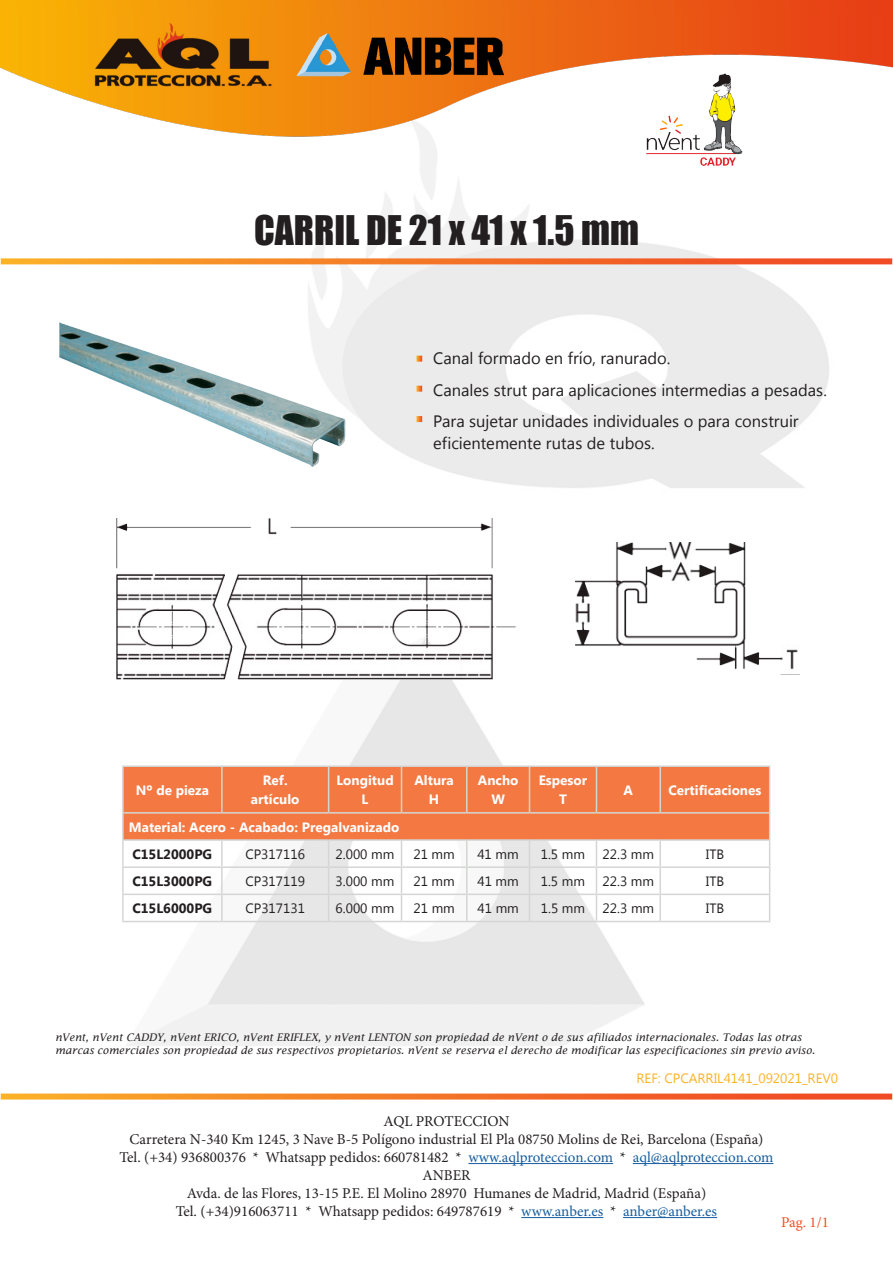
<style>
.page{position:relative;width:893px;height:1263px;background:#fff}
.page>*{position:absolute;margin:0;border:0;box-sizing:border-box;transform-origin:0 0}
.t1{font:37.5px "Impact";color:#231f20}
.t2{font:16.5px/31.5px "Microsoft New Tai Lue";color:#231f20}
.t3{font:15px/18px "Minion Pro";color:#231f20;text-align:center}
.t4{font:15px "Minion Pro";color:#f05126}
.t5{font:13.5px "Microsoft New Tai Lue";color:#231f20}
.t6{font:700 13.5px/19.5px "Microsoft New Tai Lue";color:#fff;text-align:center}
.t7{font:700 13.5px "Microsoft New Tai Lue";color:#231f20}
.t8{font:13.5px "Microsoft New Tai Lue";color:#fcb325}
.t9{font:italic 10.5px/12.6px "Lucida Fax";color:#231f20}
.s1{color:#175d9e}
</style>
<div class="page">
<svg style="left:1px;top:1093px;width:891px;height:6px;background:#f4823a"></svg>
<hr style="left:468px;top:1163px;width:145px;height:1px;background:#175d9e">
<hr style="left:633px;top:1163px;width:140px;height:1px;background:#175d9e">
<hr style="left:521px;top:1217px;width:82px;height:1px;background:#175d9e">
<hr style="left:623px;top:1217px;width:94px;height:1px;background:#175d9e">
<img style="left:0;top:0;width:893px;height:148px">
<svg style="left:1px;top:258px;width:891px;height:6px;background:#f47e34"></svg>
<svg style="left:416px;top:356px;width:6px;height:6px"></svg>
<svg style="left:416px;top:386px;width:6px;height:6px"></svg>
<svg style="left:416px;top:416px;width:6px;height:6px"></svg>
<img style="left:60px;top:314px;width:298px;height:153px">
<div style="left:124px;top:767px;width:645px;height:72px;background:#f37842"></div>
<hr style="left:122px;top:841px;width:2px;height:25px;background:#d4d6d4">
<hr style="left:221px;top:841px;width:2px;height:25px;background:#d4d6d4">
<hr style="left:466px;top:841px;width:2px;height:25px;background:#d4d6d4">
<hr style="left:659px;top:841px;width:2px;height:25px;background:#d4d6d4">
<hr style="left:122px;top:866px;width:100px;height:2px;background:#d4d6d4">
<hr style="left:122px;top:868px;width:2px;height:25px;background:#d4d6d4">
<hr style="left:222px;top:866px;width:107px;height:2px;background:#d4d6d4">
<hr style="left:221px;top:868px;width:2px;height:25px;background:#d4d6d4">
<hr style="left:329px;top:866px;width:72px;height:2px;background:#d4d6d4">
<hr style="left:401px;top:866px;width:66px;height:2px;background:#d4d6d4">
<hr style="left:467px;top:866px;width:62px;height:2px;background:#d4d6d4">
<hr style="left:466px;top:868px;width:2px;height:25px;background:#d4d6d4">
<hr style="left:529px;top:866px;width:67px;height:2px;background:#d4d6d4">
<hr style="left:596px;top:866px;width:64px;height:2px;background:#d4d6d4">
<hr style="left:660px;top:866px;width:110px;height:2px;background:#d4d6d4">
<hr style="left:659px;top:868px;width:2px;height:25px;background:#d4d6d4">
<hr style="left:122px;top:893px;width:100px;height:2px;background:#d4d6d4">
<hr style="left:122px;top:895px;width:2px;height:26px;background:#d4d6d4">
<hr style="left:222px;top:893px;width:107px;height:2px;background:#d4d6d4">
<hr style="left:221px;top:895px;width:2px;height:26px;background:#d4d6d4">
<hr style="left:329px;top:893px;width:72px;height:2px;background:#d4d6d4">
<svg style="left:328px;top:841px;width:1px;height:80px"></svg>
<hr style="left:401px;top:893px;width:66px;height:2px;background:#d4d6d4">
<svg style="left:401px;top:841px;width:1px;height:80px"></svg>
<hr style="left:467px;top:893px;width:62px;height:2px;background:#d4d6d4">
<hr style="left:466px;top:895px;width:2px;height:26px;background:#d4d6d4">
<hr style="left:529px;top:893px;width:67px;height:2px;background:#d4d6d4">
<svg style="left:529px;top:841px;width:1px;height:80px"></svg>
<hr style="left:596px;top:893px;width:64px;height:2px;background:#d4d6d4">
<svg style="left:596px;top:841px;width:1px;height:80px"></svg>
<hr style="left:660px;top:893px;width:110px;height:2px;background:#d4d6d4">
<hr style="left:659px;top:895px;width:2px;height:26px;background:#d4d6d4">
<hr style="left:122px;top:921px;width:100px;height:1px;background:#d4d6d4">
<hr style="left:222px;top:921px;width:107px;height:1px;background:#d4d6d4">
<hr style="left:329px;top:921px;width:72px;height:1px;background:#d4d6d4">
<hr style="left:401px;top:921px;width:66px;height:1px;background:#d4d6d4">
<hr style="left:467px;top:921px;width:62px;height:1px;background:#d4d6d4">
<hr style="left:529px;top:921px;width:67px;height:1px;background:#d4d6d4">
<hr style="left:596px;top:921px;width:64px;height:1px;background:#d4d6d4">
<hr style="left:660px;top:921px;width:110px;height:1px;background:#d4d6d4">
<hr style="left:122px;top:765px;width:100px;height:2px;background:#d4d6d4">
<hr style="left:122px;top:767px;width:2px;height:45px;background:#d4d6d4">
<hr style="left:222px;top:765px;width:107px;height:2px;background:#d4d6d4">
<hr style="left:221px;top:767px;width:2px;height:45px;background:#d4d6d4">
<hr style="left:329px;top:765px;width:72px;height:2px;background:#d4d6d4">
<hr style="left:328px;top:767px;width:1px;height:45px;background:#d4d6d4">
<hr style="left:401px;top:765px;width:66px;height:2px;background:#d4d6d4">
<hr style="left:401px;top:767px;width:1px;height:45px;background:#d4d6d4">
<hr style="left:467px;top:765px;width:62px;height:2px;background:#d4d6d4">
<hr style="left:466px;top:767px;width:2px;height:45px;background:#d4d6d4">
<hr style="left:529px;top:765px;width:67px;height:2px;background:#d4d6d4">
<hr style="left:529px;top:767px;width:1px;height:45px;background:#d4d6d4">
<hr style="left:596px;top:765px;width:64px;height:2px;background:#d4d6d4">
<hr style="left:596px;top:767px;width:1px;height:45px;background:#d4d6d4">
<hr style="left:660px;top:765px;width:110px;height:2px;background:#d4d6d4">
<hr style="left:659px;top:767px;width:2px;height:45px;background:#d4d6d4">
<hr style="left:769px;top:767px;width:1px;height:45px;background:#d4d6d4">
<hr style="left:122px;top:812px;width:100px;height:2px;background:#d4d6d4">
<hr style="left:122px;top:814px;width:2px;height:25px;background:#d4d6d4">
<hr style="left:222px;top:812px;width:107px;height:2px;background:#d4d6d4">
<hr style="left:329px;top:812px;width:72px;height:2px;background:#d4d6d4">
<hr style="left:401px;top:812px;width:66px;height:2px;background:#d4d6d4">
<hr style="left:467px;top:812px;width:62px;height:2px;background:#d4d6d4">
<hr style="left:529px;top:812px;width:67px;height:2px;background:#d4d6d4">
<hr style="left:596px;top:812px;width:64px;height:2px;background:#d4d6d4">
<hr style="left:660px;top:812px;width:110px;height:2px;background:#d4d6d4">
<svg style="left:769px;top:814px;width:1px;height:107px"></svg>
<hr style="left:122px;top:839px;width:100px;height:2px;background:#d4d6d4">
<hr style="left:222px;top:839px;width:107px;height:2px;background:#d4d6d4">
<hr style="left:329px;top:839px;width:72px;height:2px;background:#d4d6d4">
<hr style="left:401px;top:839px;width:66px;height:2px;background:#d4d6d4">
<hr style="left:467px;top:839px;width:62px;height:2px;background:#d4d6d4">
<hr style="left:529px;top:839px;width:67px;height:2px;background:#d4d6d4">
<hr style="left:596px;top:839px;width:64px;height:2px;background:#d4d6d4">
<hr style="left:660px;top:839px;width:110px;height:2px;background:#d4d6d4">
<img style="left:641px;top:72px;width:103px;height:94px">
<img style="left:116px;top:519px;width:400px;height:189px">
<img style="left:575px;top:542px;width:224px;height:133px">
<h1 class="t1" style="left:254px;top:201px;width:386px">CARRIL DE 21 x 41 x 1.5 mm</h1>
<p class="t2" style="left:433px;top:344px;width:395px">Canal formado en frío, ranurado.<br>Canales strut para aplicaciones intermedias a pesadas.<br>Para sujetar unidades individuales o para construir</p>
<p class="t2" style="left:433px;top:429px;width:223px">eficientemente rutas de tubos.</p>
<p class="t6" style="left:136px;top:781px;width:75px">Nº de pieza</p>
<p class="t6" style="left:251px;top:771px;width:50px">Ref. artículo</p>
<p class="t6" style="left:336px;top:771px;width:59px">Longitud<br>L</p>
<p class="t6" style="left:414px;top:771px;width:41px">Altura<br>H</p>
<p class="t6" style="left:478px;top:771px;width:42px">Ancho<br>W</p>
<p class="t6" style="left:539px;top:771px;width:50px">Espesor<br>T</p>
<p class="t6" style="left:624px;top:781px;width:11px">A</p>
<p class="t6" style="left:668px;top:781px;width:94px">Certificaciones</p>
<p class="t6" style="left:129px;top:818px;width:272px">Material: Acero - Acabado: Pregalvanizado</p>
<p class="t7" style="left:132px;top:846px;width:81px">C15L2000PG</p>
<p class="t5" style="left:245px;top:846px;width:61px">CP317116</p>
<p class="t5" style="left:336px;top:846px;width:60px">2.000 mm</p>
<p class="t5" style="left:413px;top:846px;width:43px">21 mm</p>
<p class="t5" style="left:477px;top:846px;width:43px">41 mm</p>
<p class="t5" style="left:541px;top:846px;width:46px">1.5 mm</p>
<p class="t5" style="left:602px;top:846px;width:53px">22.3 mm</p>
<p class="t5" style="left:706px;top:846px;width:20px">ITB</p>
<p class="t7" style="left:132px;top:873px;width:81px">C15L3000PG</p>
<p class="t5" style="left:245px;top:873px;width:61px">CP317119</p>
<p class="t5" style="left:336px;top:873px;width:60px">3.000 mm</p>
<p class="t5" style="left:413px;top:873px;width:43px">21 mm</p>
<p class="t5" style="left:477px;top:873px;width:43px">41 mm</p>
<p class="t5" style="left:541px;top:873px;width:46px">1.5 mm</p>
<p class="t5" style="left:602px;top:873px;width:53px">22.3 mm</p>
<p class="t5" style="left:706px;top:873px;width:20px">ITB</p>
<p class="t7" style="left:132px;top:900px;width:81px">C15L6000PG</p>
<p class="t5" style="left:245px;top:900px;width:61px">CP317131</p>
<p class="t5" style="left:336px;top:900px;width:60px">6.000 mm</p>
<p class="t5" style="left:413px;top:900px;width:43px">21 mm</p>
<p class="t5" style="left:477px;top:900px;width:43px">41 mm</p>
<p class="t5" style="left:541px;top:900px;width:46px">1.5 mm</p>
<p class="t5" style="left:602px;top:900px;width:53px">22.3 mm</p>
<p class="t5" style="left:706px;top:900px;width:20px">ITB</p>
<p class="t9" style="left:55px;top:1031px;width:762px">nVent, nVent CADDY, nVent ERICO, nVent ERIFLEX, y nVent LENTON son propiedad de nVent o de sus afiliados internacionales. Todas las otras marcas comerciales son propiedad de sus respectivos propietarios. nVent se reserva el derecho de modificar las especificaciones sin previo aviso.</p>
<p class="t8" style="left:636px;top:1071px;width:203px">REF: CPCARRIL4141_092021_REV0</p>
<p class="t3" style="left:120px;top:1112px;width:655px">AQL PROTECCION<br>Carretera N-340 Km 1245, 3 Nave B-5 Polígono industrial El Pla 08750 Molins de Rei, Barcelona (España)<br>Tel. (+34) 936800376 * Whatsapp pedidos: 660781482 * <span class="s1">www.aqlproteccion.com</span> * <span class="s1">aql@aqlproteccion.com </span>ANBER<br>Avda. de las Flores, 13-15 P.E. El Molino 28970 Humanes de Madrid, Madrid (España)<br>Tel. (+34)916063711 * Whatsapp pedidos: 649787619 * <span class="s1">www.anber.es</span> * <span class="s1">anber@anber.es</span></p>
<p class="t4" style="left:781px;top:1212px;width:49px">Pag. 1/1</p>
</div>
